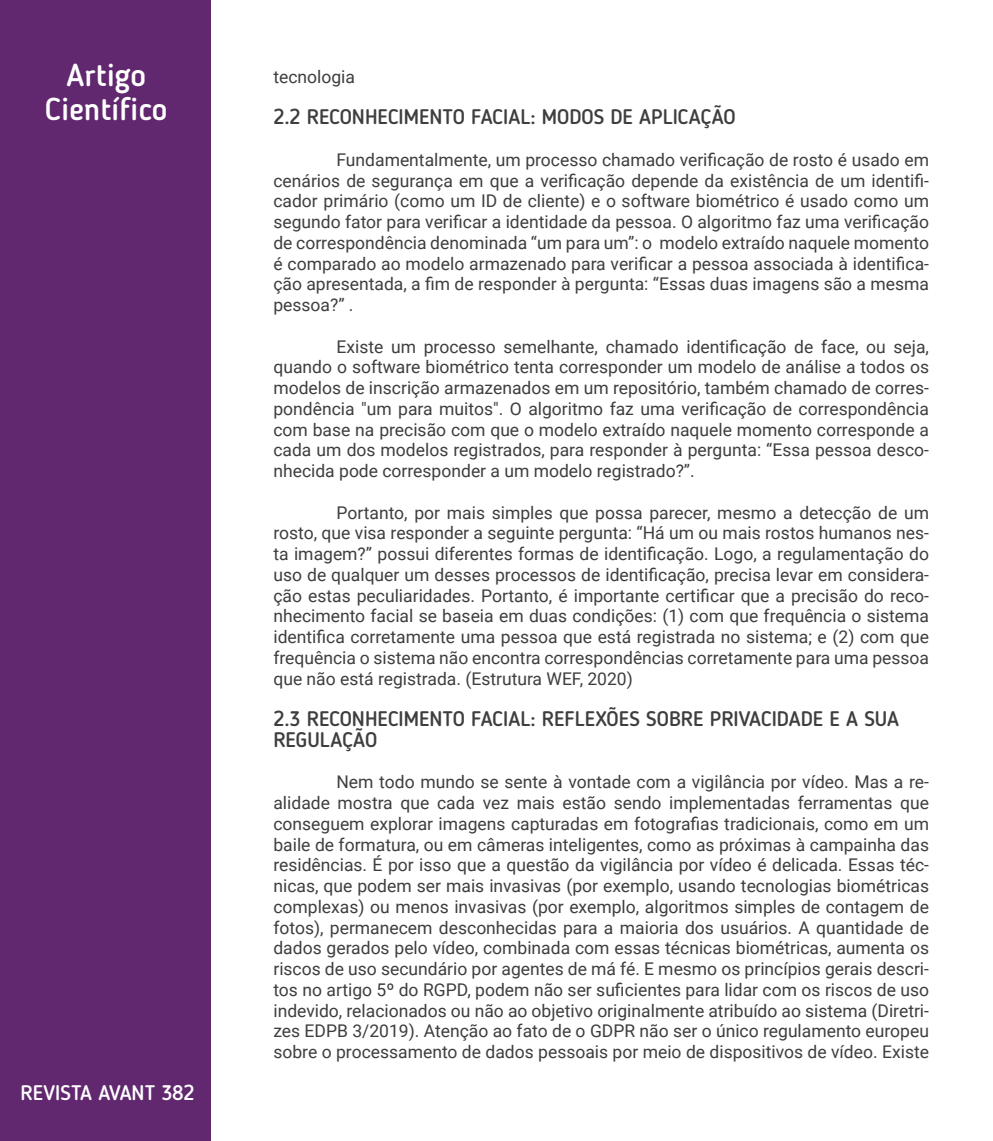
<style>
.page{position:relative;width:993px;height:1141px;background:#fff}
.page>*{position:absolute;margin:0;border:0;box-sizing:border-box;transform-origin:0 0}
.modalidade{font:500 31.5px "Blogger Sans";color:#fff}
.RB{font:500 21px/20.8px "Blogger Sans";color:#3e3e3f}
.t1{font:500 21px "Blogger Sans";color:#fff}
.texto{font:17.5px/20.8px "Roboto";color:#3e3e3f;text-align:justify}
</style>
<div class="page">
<div style="left:0;top:0;width:210px;height:1141px;background:#61286f"></div>
<h1 class="modalidade" style="left:38px;top:56px;width:138px">modalidad</h1>
<p class="modalidade" style="left:67px;top:56px;width:81px">Artigo</p>
<p class="modalidade" style="left:45px;top:90px;width:124px">Científico</p>
<p class="t1" style="left:21px;top:1080px;width:175px">REVISTA AVANT 382</p>
<p class="texto" style="left:273px;top:66px;width:83px">tecnologia</p>
<p class="RB" style="left:273px;top:107px;width:463px">2.2 RECONHECIMENTO FACIAL: MODOS DE APLICAÇÃO</p>
<p class="texto" style="left:273px;top:149px;width:657px;text-indent:63px">Fundamentalmente, um processo chamado verificação de rosto é usado em cenários de segurança em que a verificação depende da existência de um identifi&shy;cador primário (como um ID de cliente) e o software biométrico é usado como um segundo fator para verificar a identidade da pessoa. O algoritmo faz uma verificação de correspondência denominada “um para um”: o modelo extraído naquele momento é comparado ao modelo armazenado para verificar a pessoa associada à identifica&shy;ção apresentada, a fim de responder à pergunta: “Essas duas imagens são a mesma pessoa?” .</p>
<p class="texto" style="left:273px;top:335px;width:657px;text-indent:63px">Existe um processo semelhante, chamado identificação de face, ou seja, quando o software biométrico tenta corresponder um modelo de análise a todos os modelos de inscrição armazenados em um repositório, também chamado de corres&shy;pondência "um para muitos". O algoritmo faz uma verificação de correspondência com base na precisão com que o modelo extraído naquele momento corresponde a cada um dos modelos registrados, para responder à pergunta: “Essa pessoa desco&shy;nhecida pode corresponder a um modelo registrado?”.</p>
<p class="texto" style="left:273px;top:501px;width:657px;text-indent:63px">Portanto, por mais simples que possa parecer, mesmo a detecção de um rosto, que visa responder a seguinte pergunta: “Há um ou mais rostos humanos nes&shy;ta imagem?” possui diferentes formas de identificação. Logo, a regulamentação do uso de qualquer um desses processos de identificação, precisa levar em considera&shy;ção estas peculiaridades. Portanto, é importante certificar que a precisão do reco&shy;nhecimento facial se baseia em duas condições: (1) com que frequência o sistema identifica corretamente uma pessoa que está registrada no sistema; e (2) com que frequência o sistema não encontra correspondências corretamente para uma pessoa que não está registrada. (Estrutura WEF, 2020)</p>
<p class="RB" style="left:273px;top:708px;width:627px">2.3 RECONHECIMENTO FACIAL: REFLEXÕES SOBRE PRIVACIDADE E A SUA<br>REGULAÇÃO</p>
<p class="texto" style="left:273px;top:771px;width:657px;text-indent:63px">Nem todo mundo se sente à vontade com a vigilância por vídeo. Mas a re&shy;alidade mostra que cada vez mais estão sendo implementadas ferramentas que conseguem explorar imagens capturadas em fotografias tradicionais, como em um baile de formatura, ou em câmeras inteligentes, como as próximas à campainha das residências. É por isso que a questão da vigilância por vídeo é delicada. Essas téc&shy;nicas, que podem ser mais invasivas (por exemplo, usando tecnologias biométricas complexas) ou menos invasivas (por exemplo, algoritmos simples de contagem de fotos), permanecem desconhecidas para a maioria dos usuários. A quantidade de dados gerados pelo vídeo, combinada com essas técnicas biométricas, aumenta os riscos de uso secundário por agentes de má fé. E mesmo os princípios gerais descri&shy;tos no artigo 5º do RGPD, podem não ser suficientes para lidar com os riscos de uso indevido, relacionados ou não ao objetivo originalmente atribuído ao sistema (Diretri&shy;zes EDPB 3/2019). Atenção ao fato de o GDPR não ser o único regulamento europeu sobre o processamento de dados pessoais por meio de dispositivos de vídeo. Existe</p>
</div>
